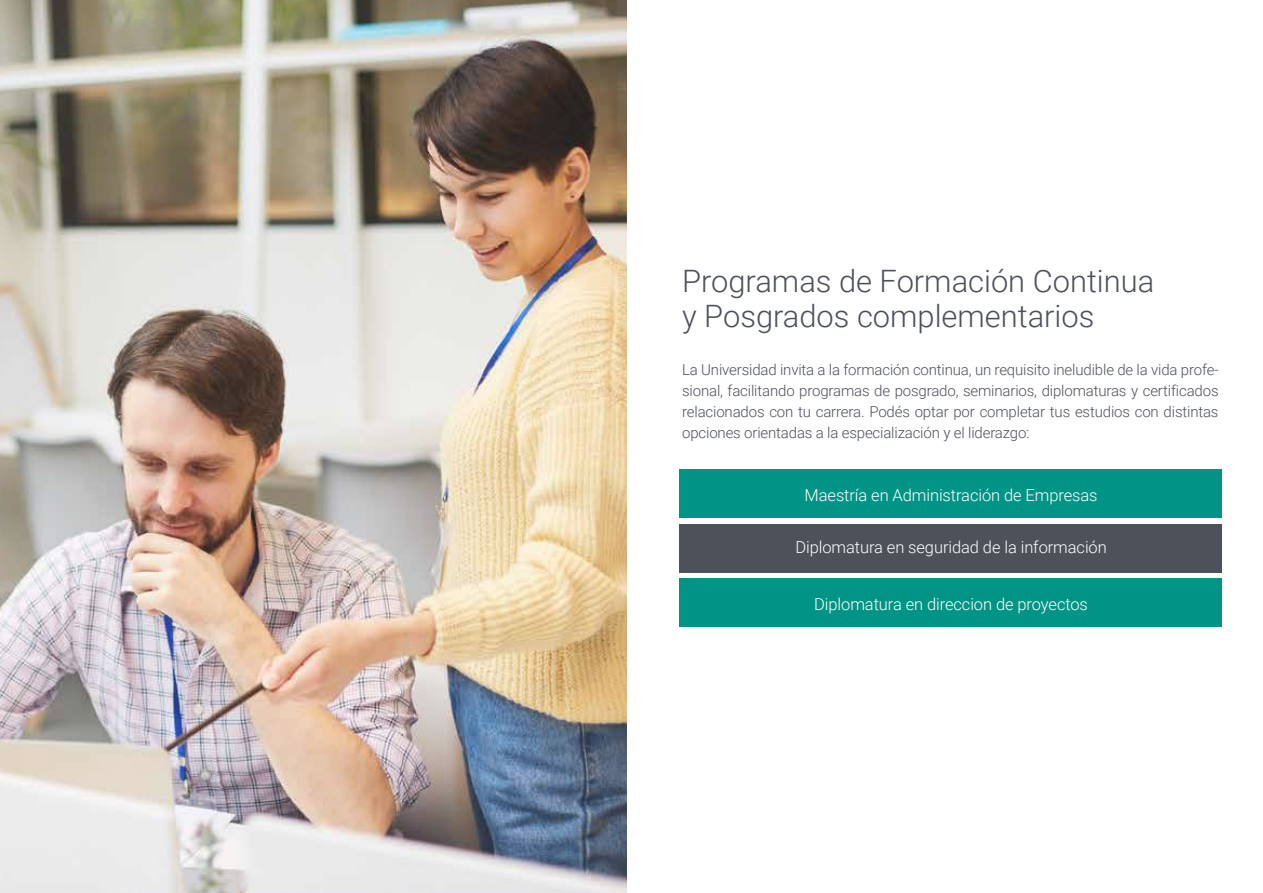
<style>
.page{position:relative;width:1263px;height:893px;background:#fff}
.page>*{position:absolute;margin:0;border:0;box-sizing:border-box;transform-origin:0 0}
.t1{font:300 30.9px/34.5px "Roboto";color:#4d5159}
.t2{font:300 16.5px "Roboto";letter-spacing:-.005em;color:#fff}
.t3{font:300 15px/21px "Roboto";letter-spacing:-.01em;color:#4d5159;text-align:justify}
</style>
<div class="page">
<div style="left:680px;top:524px;width:542px;height:48px;background:#4d5159"></div>
<div style="left:680px;top:469px;width:542px;height:49px;background:#009486"></div>
<div style="left:680px;top:578px;width:542px;height:49px;background:#009486"></div>
<img style="left:0;top:0;width:626px;height:893px">
<h1 class="t1" style="left:682px;top:263px;width:474px">Programas de Formación Continua y Posgrados complementarios</h1>
<p class="t3" style="left:682px;top:358px;width:538px">La Universidad invita a la formación continua, un requisito ineludible de la vida profe&shy;sional, facilitando programas de posgrado, seminarios, diplomaturas y certificados relacionados con tu carrera. Podés optar por completar tus estudios con distintas opciones orientadas a la especialización y el liderazgo:</p>
<p class="t2" style="left:804px;top:484px;width:295px">Maestría en Administración de Empresas</p>
<p class="t2" style="left:795px;top:535px;width:313px">Diplomatura en seguridad de la información</p>
<p class="t2" style="left:814px;top:593px;width:275px">Diplomatura en direccion de proyectos</p>
</div>
